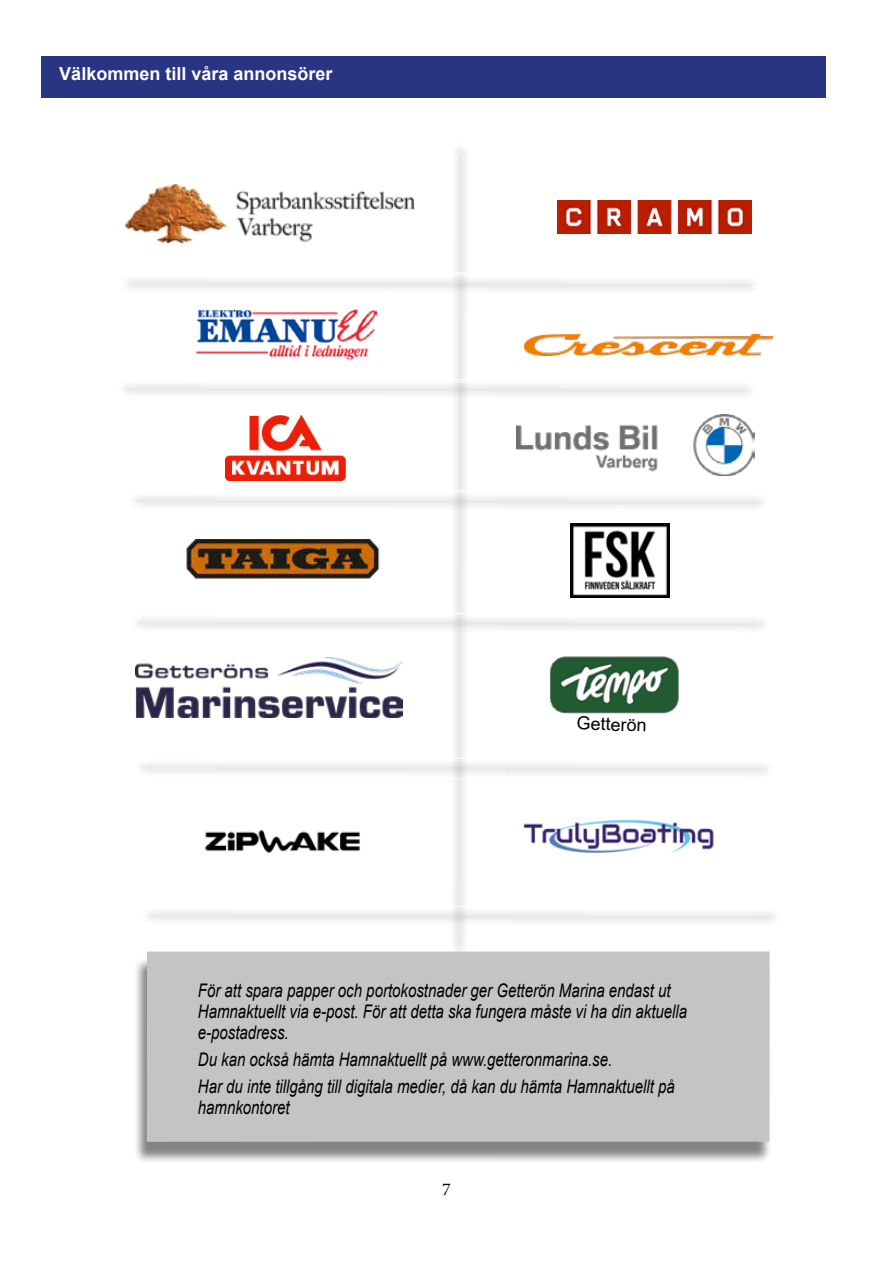
<style>
.page{position:relative;width:893px;height:1263px;background:#fff}
.page>*{position:absolute;margin:0;border:0;box-sizing:border-box;transform-origin:0 0}
.t1{font:italic 18.75px/21px "Arial";color:#000;scale:.8 1}
.t2{font:700 18px "Arial";color:#fdfdfd}
.t3{font:18px "Arial";color:#000}
.t4{font:18px "Minion Pro";color:#000}
</style>
<div class="page">
<div style="left:133px;top:957px;width:639px;height:207px;background:#000;opacity:.49"></div>
<div style="left:147px;top:951px;width:622px;height:191px;background:#c2c4c6"></div>
<img style="left:765px;top:335px;width:9px;height:5px">
<div style="left:141px;top:907px;width:641px;height:19px;background:#000;opacity:.75"></div>
<svg style="left:124px;top:148px;width:641px;height:794px"></svg>
<div style="left:41px;top:56px;width:785px;height:41px;background:#283583"></div>
<img style="left:135px;top:657px;width:267px;height:60px">
<img style="left:570px;top:523px;width:99px;height:74px">
<img style="left:516px;top:414px;width:238px;height:62px">
<img style="left:524px;top:804px;width:194px;height:74px">
<p class="t2" style="left:59px;top:61px;width:275px">Välkommen till våra annonsörer</p>
<p class="t3" style="left:577px;top:711px;width:72px;rotate:2deg">Getterön</p>
<p class="t1" style="left:198px;top:980px;width:613px">För att spara papper och portokostnader ger Getterön Marina endast ut<br>Hamnaktuellt via e-post. För att detta ska fungera måste vi ha din aktuella e-postadress.</p>
<p class="t1" style="left:198px;top:1046px;width:598px;line-height:27px">Du kan också hämta Hamnaktuellt på www.getteronmarina.se.<br>Har du inte tillgång till digitala medier, då kan du hämta Hamnaktuellt på</p>
<p class="t1" style="left:198px;top:1097px;width:116px">hamnkontoret</p>
<p class="t4" style="left:442px;top:1177px;width:10px">7</p>
</div>
